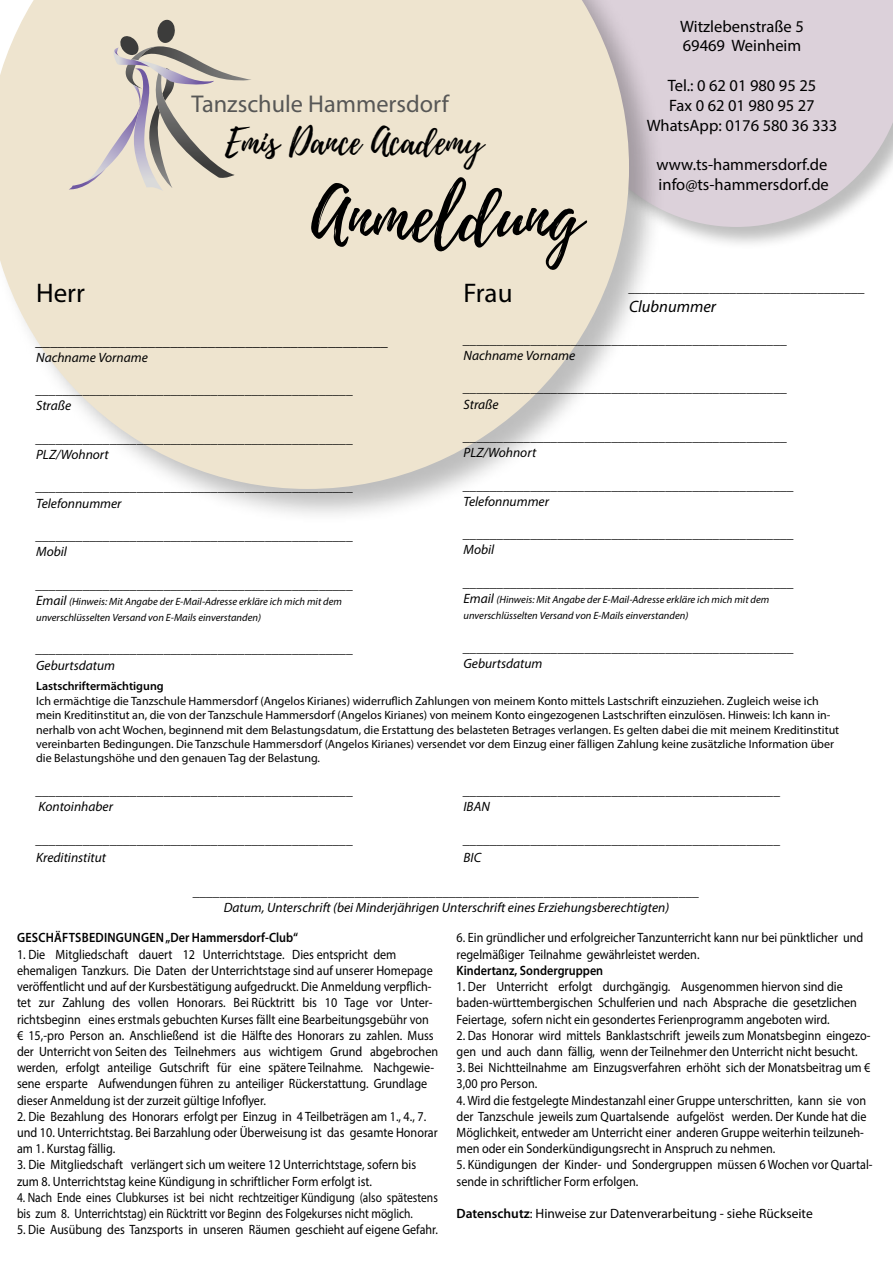
<style>
.page{position:relative;width:893px;height:1263px;background:#fff}
.page>*{position:absolute;margin:0;border:0;box-sizing:border-box;transform-origin:0 0}
.t1{font:72px "Playlist Script";color:#000}
.t2{font:35.7px "Playlist Script";color:#000}
.t3{font:27px "Myriad Pro";color:#000}
.t4{font:24.3px "Myriad Pro";color:#575756}
.t5{font:16.5px/19.8px "Myriad Pro";color:#000}
.t6{font:italic 16.5px "Myriad Pro";color:#000}
.t7{font:italic 15px "Myriad Pro";color:#000}
.t8{font:13.5px/16.2px "Myriad Pro";color:#000;scale:.9 1}
.t9{font:italic 13.5px/16.2px "Myriad Pro";color:#000}
.t10{font:13.5px/16.2px "Myriad Pro";color:#000;scale:.85 1}
.t11{font:13.5px "Myriad Pro";color:#000;scale:.89 1}
.t12{font:13.5px "Myriad Pro";color:#000}
.t13{font:600 13.5px "Myriad Pro";letter-spacing:.02em;color:#000;scale:.9 1}
.t14{font:600 13.5px "Myriad Pro";color:#000;scale:.9 1}
.t15{font:12px/14.4px "Myriad Pro";color:#000}
.t16{font:600 12px "Myriad Pro";color:#000}
.t17{font:italic 10.5px/16.2px "Myriad Pro";color:#000}
.s1{font-size:13.5px}
.s2{font-weight:600}
</style>
<div class="page">
<div style="left:565px;top:0;width:328px;height:250px;background:#000;opacity:.26"></div>
<svg style="left:666px;top:0;width:227px;height:227px;background:#dcd2da"></svg>
<div style="left:0;top:0;width:666px;height:525px;background:#000;opacity:.26"></div>
<svg style="left:0;top:0;width:629px;height:489px;background:#ede5d3"></svg>
<svg style="left:69px;top:19px;width:183px;height:173px;background:#d8cfc0"></svg>
<h3 class="t3" style="left:36px;top:277px;width:50px">Herr</h3>
<h3 class="t4" style="left:192px;top:89px;width:259px">Tanzschule Hammersdorf</h3>
<h2 class="t2" style="left:225px;top:117px;width:260px">Emis Dance Academy</h2>
<h1 class="t1" style="left:311px;top:165px;width:272px">Anmeldung</h1>
<h3 class="t3" style="left:463px;top:277px;width:51px">Frau</h3>
<p class="t5" style="left:680px;top:16px;width:125px">Witzlebenstraße 5<br>69469 Weinheim</p>
<p class="t5" style="left:647px;top:75px;width:192px;text-align:center">Tel.: 0 62 01 980 95 25<br>Fax 0 62 01 980 95 27<br>WhatsApp: 0176 580 36 333</p>
<p class="t5" style="left:656px;top:154px;width:174px">www.ts-hammersdorf.de info@ts-hammersdorf.de</p>
<p class="t9" style="left:629px;top:279px;width:238px">___________________________________</p>
<p class="t6" style="left:629px;top:296px;width:89px">Clubnummer</p>
<p class="t7" style="left:36px;top:331px;width:354px">_______________________________________________</p>
<p class="t9" style="left:36px;top:349px;width:113px">Nachname Vorname</p>
<p class="t9" style="left:36px;top:381px;width:319px">_______________________________________________<br>Straße</p>
<p class="t9" style="left:36px;top:430px;width:319px">_______________________________________________<br>PLZ/Wohnort</p>
<p class="t9" style="left:36px;top:478px;width:319px">_______________________________________________<br>Telefonnummer</p>
<p class="t9" style="left:36px;top:527px;width:319px">_______________________________________________<br>Mobil</p>
<p class="t9" style="left:36px;top:576px;width:319px">_______________________________________________</p>
<p class="t17" style="left:36px;top:593px;width:307px"><span class="s1">Email</span> (Hinweis: Mit Angabe der E-Mail-Adresse erkläre ich mich mit dem unverschlüsselten Versand von E-Mails einverstanden)</p>
<p class="t9" style="left:36px;top:640px;width:319px">_______________________________________________<br>Geburtsdatum</p>
<p class="t9" style="left:463px;top:331px;width:326px">________________________________________________<br>Nachname Vorname</p>
<p class="t9" style="left:463px;top:379px;width:326px">________________________________________________<br>Straße</p>
<p class="t9" style="left:463px;top:428px;width:326px">________________________________________________<br>PLZ/Wohnort</p>
<p class="t9" style="left:463px;top:477px;width:332px">_________________________________________________<br>Telefonnummer</p>
<p class="t9" style="left:463px;top:525px;width:332px">_________________________________________________<br>Mobil</p>
<p class="t9" style="left:463px;top:574px;width:332px">_________________________________________________</p>
<p class="t17" style="left:463px;top:591px;width:307px"><span class="s1">Email</span> (Hinweis: Mit Angabe der E-Mail-Adresse erkläre ich mich mit dem unverschlüsselten Versand von E-Mails einverstanden)</p>
<p class="t9" style="left:463px;top:639px;width:332px">_________________________________________________<br>Geburtsdatum</p>
<p class="t16" style="left:36px;top:679px;width:129px">Lastschriftermächtigung</p>
<p class="t15" style="left:36px;top:693px;width:805px">Ich ermächtige die Tanzschule Hammersdorf (Angelos Kirianes) widerruflich Zahlungen von meinem Konto mittels Lastschrift einzuziehen. Zugleich weise ich mein Kreditinstitut an, die von der Tanzschule Hammersdorf (Angelos Kirianes) von meinem Konto eingezogenen Lastschriften einzulösen. Hinweis: Ich kann in&shy;nerhalb von acht Wochen, beginnend mit dem Belastungsdatum, die Erstattung des belasteten Betrages verlangen. Es gelten dabei die mit meinem Kreditinstitut vereinbarten Bedingungen. Die Tanzschule Hammersdorf (Angelos Kirianes) versendet vor dem Einzug einer fälligen Zahlung keine zusätzliche Information über die Belastungshöhe und den genauen Tag der Belastung.</p>
<p class="t9" style="left:36px;top:782px;width:319px">_______________________________________________<br>Kontoinhaber</p>
<p class="t9" style="left:36px;top:830px;width:319px;line-height:18px">_______________________________________________<br>Kreditinstitut</p>
<p class="t9" style="left:463px;top:782px;width:319px">_______________________________________________<br>IBAN</p>
<p class="t9" style="left:463px;top:830px;width:319px;line-height:18px">_______________________________________________<br>BIC</p>
<p class="t9" style="left:193px;top:883px;width:508px;text-align:center">___________________________________________________________________________<br>Datum, Unterschrift (bei Minderjährigen Unterschrift eines Erziehungsberechtigten)</p>
<p class="t13" style="left:17px;top:929px;width:314px">GESCHÄFTSBEDINGUNGEN „Der Hammersdorf-Club“</p>
<p class="t8" style="left:17px;top:946px;width:469px">1. Die Mitgliedschaft dauert 12 Unterrichtstage. Dies entspricht dem ehemaligen Tanzkurs. Die Daten der Unterrichtstage sind auf unserer Homepage veröffentlicht und auf der Kursbestätigung aufgedruckt. Die Anmeldung verpflich&shy;tet zur Zahlung des vollen Honorars. Bei Rücktritt bis 10 Tage vor Unter&shy;richtsbeginn eines erstmals gebuchten Kurses fällt eine Bearbeitungsgebühr von € 15,-pro Person an. Anschließend ist die Hälfte des Honorars zu zahlen. Muss der Unterricht von Seiten des Teilnehmers aus wichtigem Grund abgebrochen werden, erfolgt anteilige Gutschrift für eine spätere Teilnahme. Nachgewie&shy;sene ersparte Aufwendungen führen zu anteiliger Rückerstattung. Grundlage dieser Anmeldung ist der zurzeit gültige Infoflyer.</p>
<p class="t8" style="left:17px;top:1108px;width:469px">2. Die Bezahlung des Honorars erfolgt per Einzug in 4 Teilbeträgen am 1., 4., 7. und 10. Unterrichtstag. Bei Barzahlung oder Überweisung ist das gesamte Honorar am 1. Kurstag fällig.</p>
<p class="t8" style="left:17px;top:1156px;width:445px">3. Die Mitgliedschaft verlängert sich um weitere 12 Unterrichtstage, sofern bis zum 8. Unterrichtstag keine Kündigung in schriftlicher Form erfolgt ist.</p>
<p class="t10" style="left:17px;top:1189px;width:497px">4. Nach Ende eines Clubkurses ist bei nicht rechtzeitiger Kündigung (also spätestens bis zum 8. Unterrichtstag) ein Rücktritt vor Beginn des Folgekurses nicht möglich.</p>
<p class="t11" style="left:17px;top:1221px;width:474px">5. Die Ausübung des Tanzsports in unseren Räumen geschieht auf eigene Gefahr.</p>
<p class="t8" style="left:457px;top:930px;width:454px">6. Ein gründlicher und erfolgreicher Tanzunterricht kann nur bei pünktlicher und regelmäßiger Teilnahme gewährleistet werden.</p>
<p class="t14" style="left:457px;top:962px;width:164px">Kindertanz, Sondergruppen</p>
<p class="t8" style="left:457px;top:978px;width:446px">1. Der Unterricht erfolgt durchgängig. Ausgenommen hiervon sind die baden-württembergischen Schulferien und nach Absprache die gesetzlichen<br>Feiertage, sofern nicht ein gesondertes Ferienprogramm angeboten wird.</p>
<p class="t8" style="left:457px;top:1027px;width:461px">2. Das Honorar wird mittels Banklastschrift jeweils zum Monatsbeginn eingezo&shy;gen und auch dann fällig, wenn der Teilnehmer den Unterricht nicht besucht.</p>
<p class="t8" style="left:457px;top:1059px;width:461px">3. Bei Nichtteilnahme am Einzugsverfahren erhöht sich der Monatsbeitrag um €<br>3,00 pro Person.</p>
<p class="t8" style="left:457px;top:1092px;width:457px">4. Wird die festgelegte Mindestanzahl einer Gruppe unterschritten, kann sie von der Tanzschule jeweils zum Quartalsende aufgelöst werden. Der Kunde hat die Möglichkeit, entweder am Unterricht einer anderen Gruppe weiterhin teilzuneh&shy;men oder ein Sonderkündigungsrecht in Anspruch zu nehmen.</p>
<p class="t8" style="left:457px;top:1156px;width:464px">5. Kündigungen der Kinder- und Sondergruppen müssen 6 Wochen vor Quartal&shy;sende in schriftlicher Form erfolgen.</p>
<p class="t12" style="left:457px;top:1205px;width:358px"><span class="s2">Datenschutz</span>: Hinweise zur Datenverarbeitung - siehe Rückseite</p>
</div>
